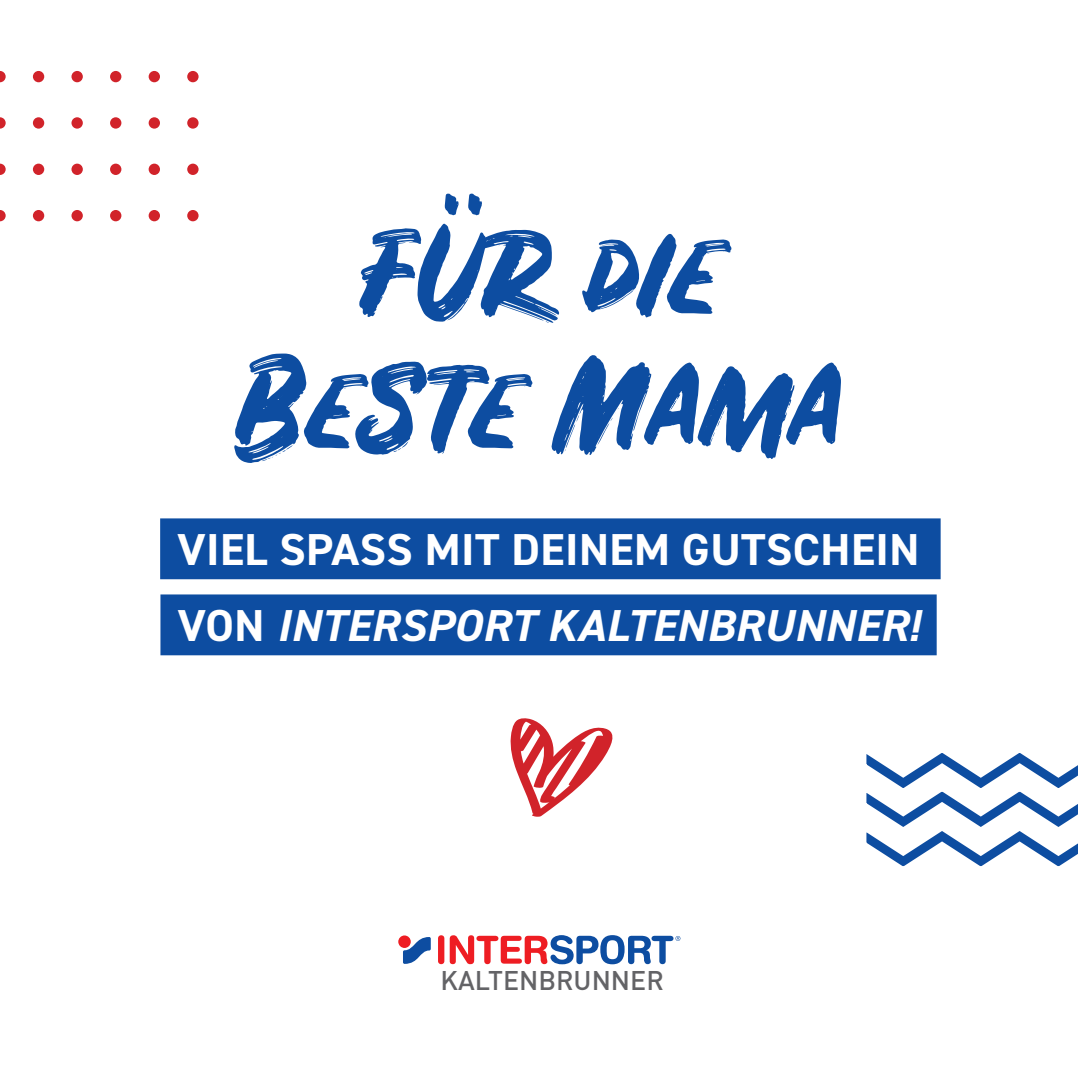
<style>
.page{position:relative;width:1078px;height:1078px;background:#fff}
.page>*{position:absolute;margin:0;border:0;box-sizing:border-box;transform-origin:0 0}
.t1{font:120px "Rustico";color:#0d4da1}
.Boxed_Heading_70{font:700 44.8px "DIN2014";letter-spacing:.01em;color:#fff}
.Boxed_Heading_70-2{font:italic 700 44.8px "DIN2014";letter-spacing:.01em;color:#fff}
.t2{font:500 26.8px "DIN";color:#636366}
.s1{font-style:normal}
</style>
<div class="page">
<div style="left:438px;top:935px;width:6px;height:28px;background:#ee1d23;border-radius:3px"></div>
<svg style="left:449px;top:935px;width:231px;height:29px"></svg>
<div style="left:398px;top:935px;width:12px;height:12px;background:#ee1d23;border-radius:50%"></div>
<svg style="left:403px;top:936px;width:27px;height:27px"></svg>
<div style="left:160px;top:518px;width:780px;height:61px;background:#0d4da1"></div>
<div style="left:160px;top:594px;width:776px;height:61px;background:#0d4da1"></div>
<svg style="left:866px;top:753px;width:211px;height:114px"></svg>
<svg style="left:0;top:210px;width:6px;height:11px"></svg>
<div style="left:33px;top:210px;width:11px;height:11px;background:#d1232a;border-radius:50%"></div>
<div style="left:71px;top:210px;width:12px;height:11px;background:#d1232a;border-radius:50%"></div>
<div style="left:110px;top:210px;width:11px;height:11px;background:#d1232a;border-radius:50%"></div>
<div style="left:149px;top:210px;width:11px;height:11px;background:#d1232a;border-radius:50%"></div>
<div style="left:187px;top:210px;width:11px;height:11px;background:#d1232a;border-radius:50%"></div>
<svg style="left:0;top:164px;width:6px;height:11px"></svg>
<div style="left:33px;top:164px;width:11px;height:11px;background:#d1232a;border-radius:50%"></div>
<div style="left:71px;top:164px;width:12px;height:11px;background:#d1232a;border-radius:50%"></div>
<div style="left:110px;top:164px;width:11px;height:11px;background:#d1232a;border-radius:50%"></div>
<div style="left:149px;top:164px;width:11px;height:11px;background:#d1232a;border-radius:50%"></div>
<div style="left:187px;top:164px;width:11px;height:11px;background:#d1232a;border-radius:50%"></div>
<svg style="left:0;top:117px;width:6px;height:12px"></svg>
<div style="left:33px;top:117px;width:11px;height:12px;background:#d1232a;border-radius:50%"></div>
<div style="left:71px;top:117px;width:12px;height:12px;background:#d1232a;border-radius:50%"></div>
<div style="left:110px;top:117px;width:11px;height:12px;background:#d1232a;border-radius:50%"></div>
<div style="left:149px;top:117px;width:11px;height:12px;background:#d1232a;border-radius:50%"></div>
<div style="left:187px;top:117px;width:11px;height:12px;background:#d1232a;border-radius:50%"></div>
<svg style="left:0;top:71px;width:6px;height:11px"></svg>
<div style="left:33px;top:71px;width:11px;height:11px;background:#d1232a;border-radius:50%"></div>
<div style="left:71px;top:71px;width:12px;height:11px;background:#d1232a;border-radius:50%"></div>
<div style="left:110px;top:71px;width:11px;height:11px;background:#d1232a;border-radius:50%"></div>
<div style="left:149px;top:71px;width:11px;height:11px;background:#d1232a;border-radius:50%"></div>
<div style="left:187px;top:71px;width:11px;height:11px;background:#d1232a;border-radius:50%"></div>
<svg style="left:510px;top:718px;width:103px;height:98px"></svg>
<p class="t1" style="left:444px;top:95px;width:51px">..</p>
<p class="t1" style="left:359px;top:202px;width:363px">FUr die</p>
<p class="t1" style="left:238px;top:336px;width:605px">Beste Mama</p>
<p class="Boxed_Heading_70" style="left:177px;top:519px;width:743px">VIEL SPASS MIT DEINEM GUTSCHEIN</p>
<p class="Boxed_Heading_70-2" style="left:178px;top:595px;width:743px"><span class="s1">VON</span> INTERSPORT KALTENBRUNNER!</p>
<p class="t2" style="left:440px;top:963px;width:225px">KALTENBRUNNER</p>
</div>
